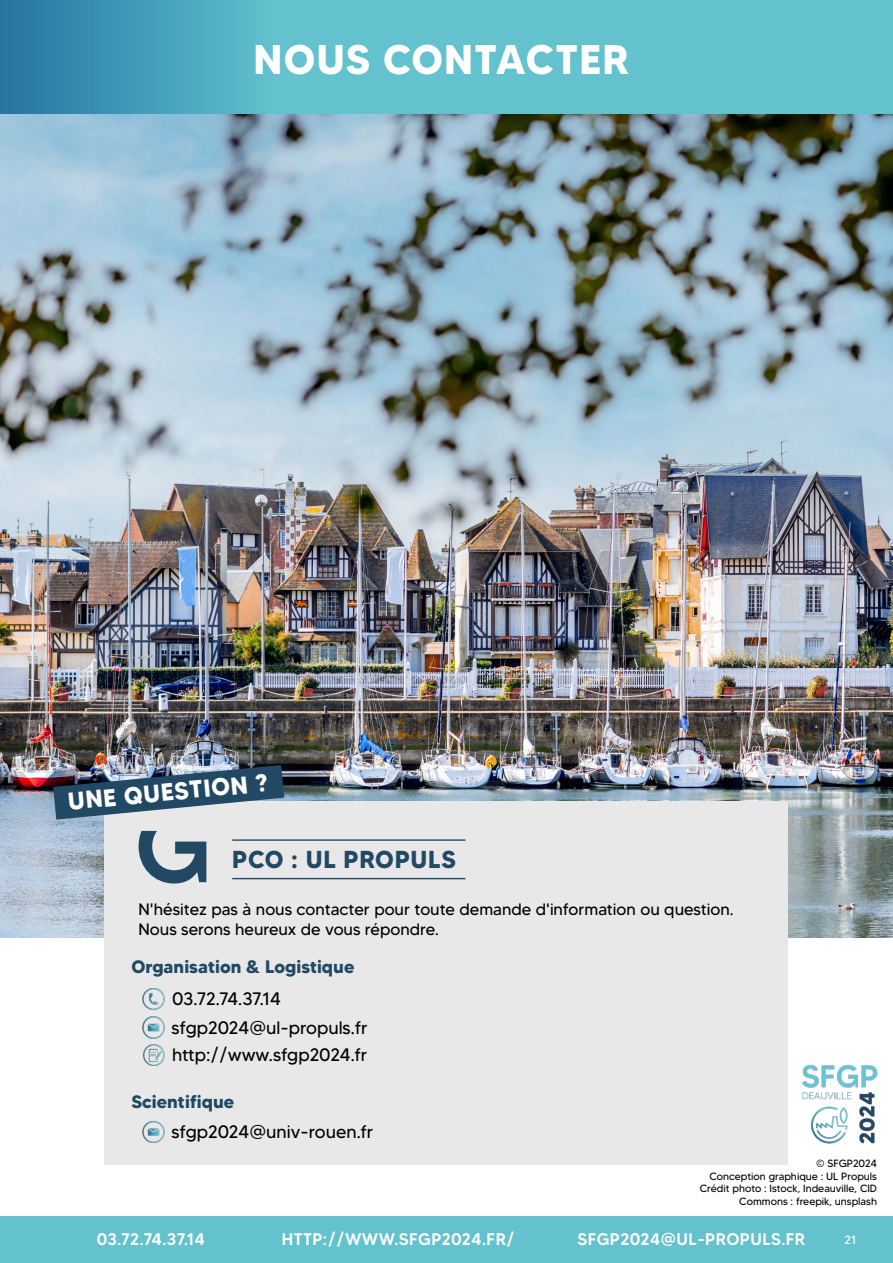
<style>
.page{position:relative;width:893px;height:1263px;background:#fff}
.page>*{position:absolute;margin:0;border:0;box-sizing:border-box;transform-origin:0 0}
.t1{font:700 41.25px "MADETOMMY";letter-spacing:.03em;color:#fff}
.t2{font:700 24.45px "MADETOMMY";letter-spacing:.03em;color:#214964}
.t3{font:700 24.45px "MADETOMMY";color:#fff}
.t4{font:18px/28.2px "MADETOMMY";letter-spacing:-.005em;color:#000}
.t5{font:700 18px "MADETOMMY";color:#214964}
.t6{font:500 16.8px "MADETOMMY";letter-spacing:.03em;color:#fff}
.t7{font:16.5px/19.8px "MADETOMMY";color:#000}
.t8{font:12px "MADETOMMY";color:#fff}
.t9{font:10.5px/12.6px "MADETOMMY";color:#000;text-align:right}
</style>
<div class="page">
<div style="left:0;top:1217px;width:893px;height:46px;background:#63c2cd"></div>
<svg style="left:0;top:0;width:893px;height:114px;background:#59b5c6"></svg>
<img style="left:0;top:114px;width:893px;height:824px">
<div style="left:104px;top:801px;width:684px;height:364px;background:#e8e8e8"></div>
<svg style="left:139px;top:831px;width:67px;height:52px"></svg>
<hr style="left:232px;top:839px;width:233px;height:2px;background:#214964">
<hr style="left:232px;top:878px;width:233px;height:1px;background:#214964">
<svg style="left:53px;top:765px;width:231px;height:55px"></svg>
<img style="left:142px;top:988px;width:23px;height:22px">
<img style="left:142px;top:1016px;width:23px;height:22px">
<img style="left:142px;top:1121px;width:23px;height:22px">
<img style="left:143px;top:1044px;width:22px;height:22px">
<img style="left:802px;top:1064px;width:75px;height:80px">
<h1 class="t1" style="left:254px;top:34px;width:377px">NOUS CONTACTER</h1>
<h2 class="t3" style="left:67px;top:786px;width:202px;rotate:-5deg">UNE QUESTION ?</h2>
<h2 class="t2" style="left:232px;top:844px;width:225px">PCO : UL PROPULS</h2>
<p class="t7" style="left:139px;top:900px;width:596px">N'hésitez pas à nous contacter pour toute demande d'information ou question.<br>Nous serons heureux de vous répondre.</p>
<p class="t5" style="left:131px;top:955px;width:224px">Organisation &amp; Logistique</p>
<p class="t4" style="left:172px;top:985px;width:197px">03.72.74.37.14 sfgp2024@ul-propuls.fr</p>
<p class="t4" style="left:172px;top:1041px;width:197px">http://www.sfgp2024.fr</p>
<p class="t5" style="left:131px;top:1091px;width:104px">Scientifique</p>
<p class="t4" style="left:172px;top:1117px;width:203px">sfgp2024@univ-rouen.fr</p>
<p class="t9" style="left:700px;top:1157px;width:179px">© SFGP2024<br>Conception graphique : UL Propuls<br>Crédit photo : Istock, Indeauville, CID<br>Commons : freepik, unsplash</p>
<p class="t6" style="left:97px;top:1228px;width:110px">03.72.74.37.14</p>
<p class="t6" style="left:282px;top:1228px;width:234px">HTTP://WWW.SFGP2024.FR/</p>
<p class="t6" style="left:577px;top:1228px;width:229px">SFGP2024@UL-PROPULS.FR</p>
<p class="t8" style="left:845px;top:1233px;width:13px">21</p>
</div>
